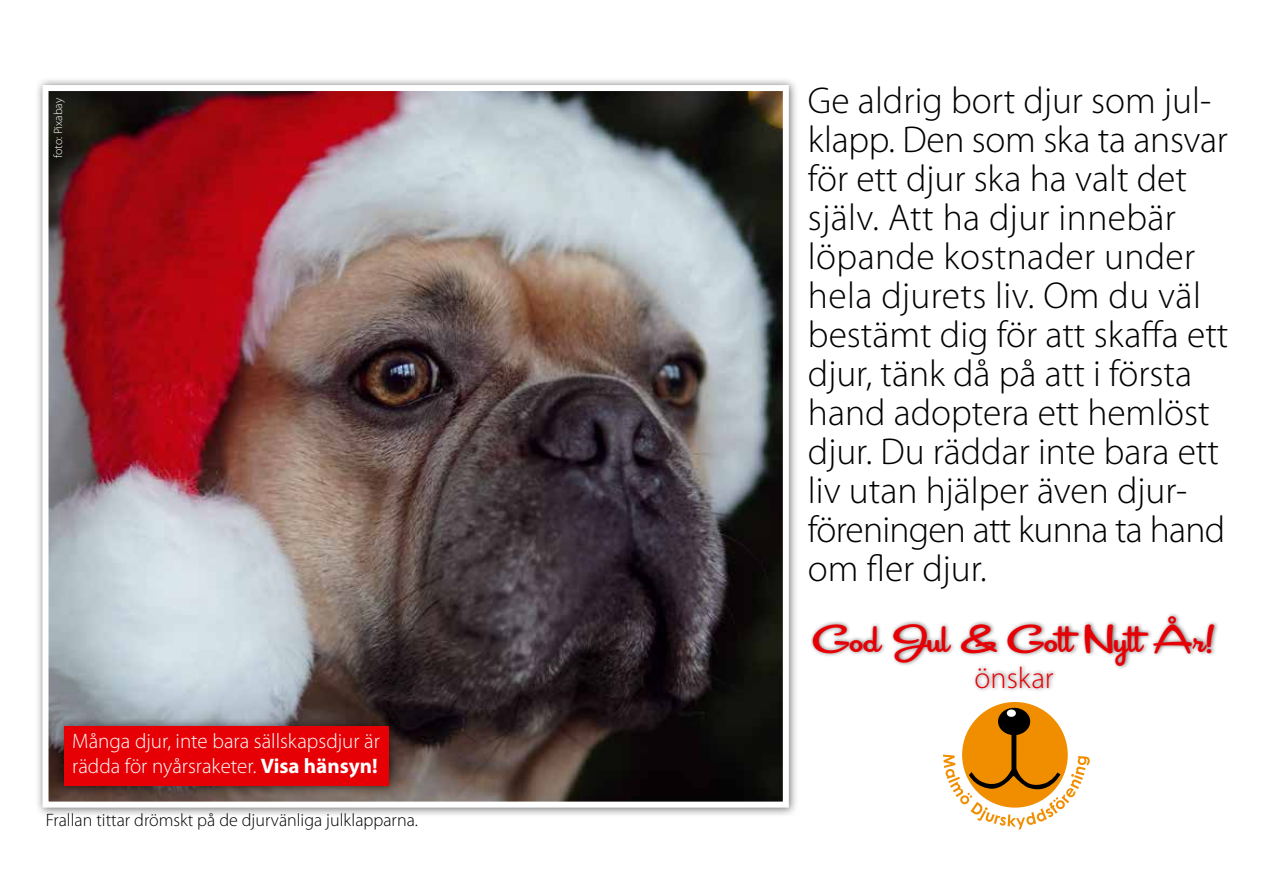
<style>
.page{position:relative;width:1263px;height:893px;background:#fff}
.page>*{position:absolute;margin:0;border:0;box-sizing:border-box;transform-origin:0 0}
.t1{font:40.5px "Cocktail Shaker";color:#e60005}
.t2{font:300 37.5px/39px "Myriad Pro";color:#000}
.t3{font:300 30px "Myriad Pro";color:#e60005}
.t4{font:300 21px/25.2px "Myriad Pro";color:#fff}
.t5{font:300 18px "Myriad Pro";color:#000}
.t6{font:300 12px "Myriad Pro";color:#fff}
.s1{font-weight:700}
</style>
<div class="page">
<div style="left:35px;top:77px;width:764px;height:740px;background:#000;opacity:.55"></div>
<img style="left:50px;top:92px;width:732px;height:709px">
<div style="left:43px;top:85px;width:746px;height:723px;border:6px solid #fff"></div>
<div style="left:56px;top:718px;width:343px;height:77px;background:#000;opacity:.55"></div>
<div style="left:64px;top:726px;width:324px;height:59px;background:#e60005"></div>
<div style="left:810px;top:613px;width:409px;height:80px;background:#000;opacity:.55"></div>
<svg style="left:943px;top:708px;width:147px;height:121px"></svg>
<div style="left:1007px;top:709px;width:9px;height:8px;background:#fff;border-radius:50%"></div>
<p class="t6" style="left:51px;top:158px;width:62px;rotate:-90deg">foto: Pixabay</p>
<p class="t4" style="left:72px;top:728px;width:309px">Många djur, inte bara sällskapsdjur är rädda för nyårsraketer. <span class="s1">Visa hänsyn!</span></p>
<p class="t5" style="left:46px;top:810px;width:374px">Frallan tittar drömskt på de djurvänliga julklapparna.</p>
<p class="t2" style="left:808px;top:81px;width:422px">Ge aldrig bort djur som jul&shy;klapp. Den som ska ta ansvar för ett djur ska ha valt det själv. Att ha djur innebär löpande kostnader under hela djurets liv. Om du väl bestämt dig för att skaffa ett djur, tänk då på att i första hand adoptera ett hemlöst djur. Du räddar inte bara ett liv utan hjälper även djur&shy;föreningen att kunna ta hand om fler djur.</p>
<p class="t1" style="left:814px;top:616px;width:401px">God Jul &amp; Gott Nytt År!</p>
<p class="t3" style="left:975px;top:660px;width:81px">önskar</p>
</div>
